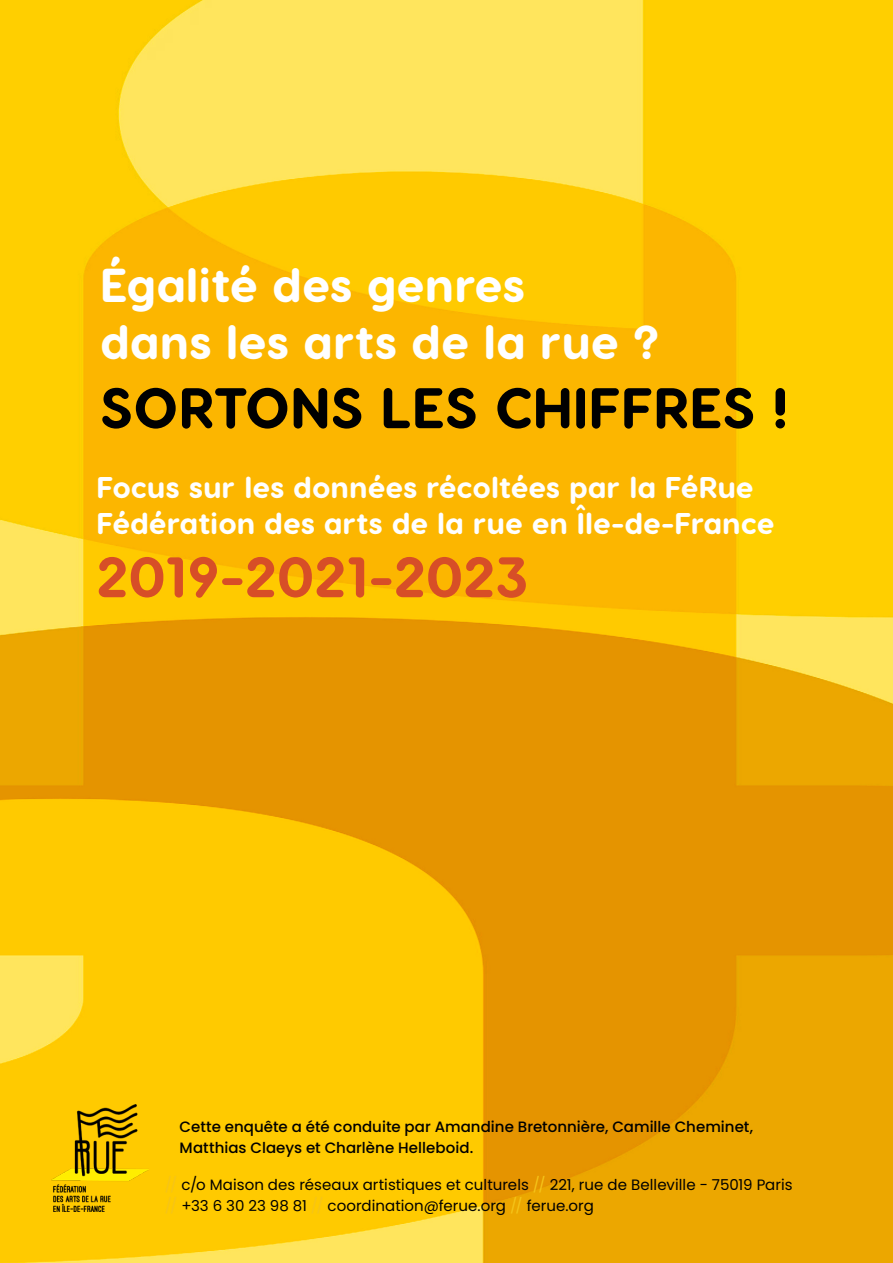
<style>
.page{position:relative;width:893px;height:1263px;background:#fff}
.page>*{position:absolute;margin:0;border:0;box-sizing:border-box;transform-origin:0 0}
.t1{font:800 57.15px "Visby Round CF";color:#000}
.t2{font:800 57px "Visby Round CF";color:#d74e27}
.t3{font:800 47.55px/57.2px "Visby Round CF";color:#fff}
.t4{font:800 30px/36px "Visby Round CF";color:#fff}
.t5{font:15px/21px "Poppins";letter-spacing:.005em;color:#000}
.t6{font:500 15px/21px "Poppins";color:#000}
.s1{color:#f5c419}
</style>
<div class="page">
<img style="left:0;top:0;width:893px;height:1263px">
<img style="left:51px;top:1105px;width:98px;height:107px">
<h3 class="t3" style="left:100px;top:256px;width:561px">Égalité des genres<br>dans les arts de la rue ?</h3>
<h1 class="t1" style="left:100px;top:371px;width:690px">SORTONS LES CHIFFRES !</h1>
<h3 class="t4" style="left:97px;top:468px;width:680px">Focus sur les données récoltées par la FéRue<br>Fédération des arts de la rue en Île-de-France</h3>
<h2 class="t2" style="left:97px;top:541px;width:433px">2019-2021-2023</h2>
<p class="t6" style="left:180px;top:1117px;width:575px">Cette enquête a été conduite par Amandine Bretonnière, Camille Cheminet,<br>Matthias Claeys et Charlène Helleboid.</p>
<p class="t5" style="left:165px;top:1174px;width:629px"><span class="s1">//</span> c/o Maison des réseaux artistiques et culturels <span class="s1">//</span> 221, rue de Belleville - 75019 Paris <span class="s1">//</span> +33 6 30 23 98 81 <span class="s1">//</span> coordination@ferue.org <span class="s1">//</span> ferue.org</p>
</div>
